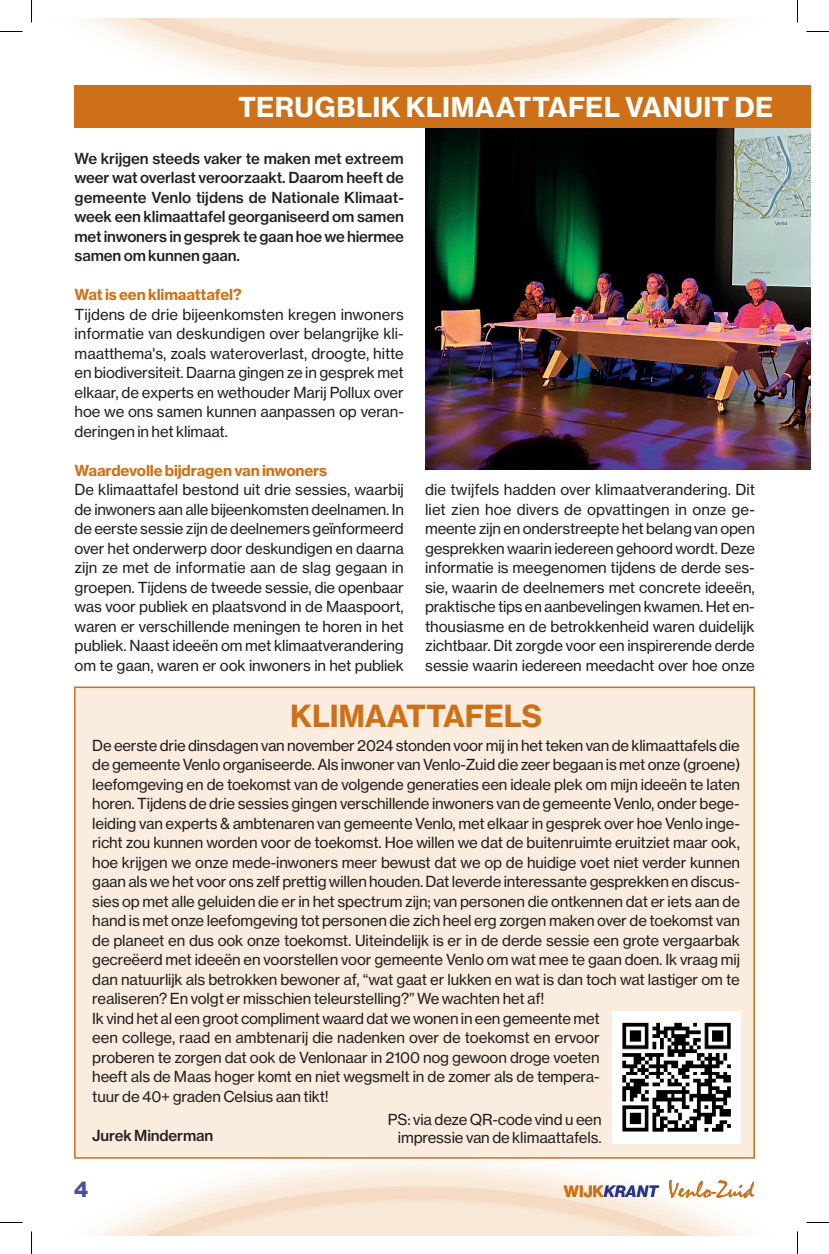
<style>
.page{position:relative;width:829px;height:1254px;background:#fff}
.page>*{position:absolute;margin:0;border:0;box-sizing:border-box;transform-origin:0 0}
.t1{font:30px "N Haas Grotesk TX Pro 75 Bd";letter-spacing:-.01em;color:#ce7018}
.t2{font:27px "N Haas Grotesk TX Pro 75 Bd";letter-spacing:.015em;color:#fff}
.t3{font:900 21px "Arial";color:#4a529e}
.t4{font:15.3px "N Haas Grotesk TX Pro 76 Bd It";color:#25358f}
.t5{font:15px/19.5px "N Haas Grotesk TX Pro 55 Rg";letter-spacing:-.01em;color:#231f20;text-align:justify}
.t6{font:15px/19.5px "N Haas Grotesk TX Pro 65 Md";letter-spacing:-.015em;color:#231f20;text-align:justify}
.t7{font:15px "N Haas Grotesk TX Pro 75 Bd";letter-spacing:-.01em;color:#ce7018}
.s1{font-family:"N Haas Grotesk TX Pro 75 Bd";color:#ce7018}
</style>
<div class="page">
<img style="left:22px;top:1140px;width:733px;height:95px">
<img style="left:22px;top:19px;width:788px;height:67px">
<div style="left:74px;top:686px;width:680px;height:472px;background:#faecde;border:2px solid #ce7018"></div>
<img style="left:425px;top:128px;width:385px;height:341px">
<svg style="left:668px;top:1180px;width:85px;height:18px"></svg>
<div style="left:74px;top:86px;width:736px;height:42px;background:#ce7018"></div>
<img style="left:612px;top:1011px;width:128px;height:131px">
<hr style="left:796px;top:0;width:2px;height:23px;background:#fff">
<svg style="left:0;top:31px;width:22px;height:1px"></svg>
<svg style="left:806px;top:31px;width:22px;height:1px"></svg>
<svg style="left:0;top:1222px;width:22px;height:1px"></svg>
<svg style="left:806px;top:1222px;width:22px;height:1px"></svg>
<svg style="left:31px;top:0;width:1px;height:23px"></svg>
<svg style="left:31px;top:1231px;width:1px;height:23px"></svg>
<svg style="left:797px;top:0;width:1px;height:23px"></svg>
<svg style="left:797px;top:1231px;width:1px;height:23px"></svg>
<h2 class="t2" style="left:238px;top:90px;width:536px">TERUGBLIK KLIMAATTAFEL VANUIT DE</h2>
<p class="t6" style="left:75px;top:148px;width:331px">We krijgen steeds vaker te maken met extreem weer wat overlast veroorzaakt. Daarom heeft de gemeente Venlo tijdens de Nationale Klimaat&shy;week een klimaattafel georganiseerd om samen met inwoners in gesprek te gaan hoe we hiermee samen om kunnen gaan.</p>
<p class="t7" style="left:75px;top:285px;width:169px">Wat is een klimaattafel?</p>
<p class="t5" style="left:75px;top:304px;width:331px">Tijdens de drie bijeenkomsten kregen inwoners informatie van deskundigen over belangrijke kli&shy;maatthema's, zoals wateroverlast, droogte, hitte en biodiversiteit. Daarna gingen ze in gesprek met elkaar, de experts en wethouder Marij Pollux over hoe we ons samen kunnen aanpassen op veran&shy;deringen in het klimaat.</p>
<p class="t7" style="left:75px;top:461px;width:254px">Waardevolle bijdragen van inwoners</p>
<p class="t5" style="left:75px;top:480px;width:331px">De klimaattafel bestond uit drie sessies, waarbij de inwoners aan alle bijeenkomsten deelnamen. In de eerste sessie zijn de deelnemers geïnformeerd over het onderwerp door deskundigen en daarna zijn ze met de informatie aan de slag gegaan in groepen. Tijdens de tweede sessie, die openbaar was voor publiek en plaatsvond in de Maaspoort, waren er verschillende meningen te horen in het publiek. Naast ideeën om met klimaatverandering om te gaan, waren er ook inwoners in het publiek</p>
<p class="t5" style="left:425px;top:480px;width:331px">die twijfels hadden over klimaatverandering. Dit liet zien hoe divers de opvattingen in onze ge&shy;meente zijn en onderstreepte het belang van open gesprekken waarin iedereen gehoord wordt. Deze informatie is meegenomen tijdens de derde ses&shy;sie, waarin de deelnemers met concrete ideeën, praktische tips en aanbevelingen kwamen. Het en&shy;thousiasme en de betrokkenheid waren duidelijk zichtbaar. Dit zorgde voor een inspirerende derde sessie waarin iedereen meedacht over hoe onze</p>
<h1 class="t1" style="left:290px;top:697px;width:253px">KLIMAATTAFELS</h1>
<p class="t5" style="left:92px;top:735px;width:649px;text-align:left">De eerste drie dinsdagen van november 2024 stonden voor mij in het teken van de klimaattafels die de gemeente Venlo organiseerde. Als inwoner van Venlo-Zuid die zeer begaan is met onze (groene) leefomgeving en de toekomst van de volgende generaties een ideale plek om mijn ideeën te laten horen. Tijdens de drie sessies gingen verschillende inwoners van de gemeente Venlo, onder bege&shy;leiding van experts &amp; ambtenaren van gemeente Venlo, met elkaar in gesprek over hoe Venlo inge&shy;richt zou kunnen worden voor de toekomst. Hoe willen we dat de buitenruimte eruitziet maar ook, hoe krijgen we onze mede-inwoners meer bewust dat we op de huidige voet niet verder kunnen gaan als we het voor ons zelf prettig willen houden. Dat leverde interessante gesprekken en discus&shy;sies op met alle geluiden die er in het spectrum zijn; van personen die ontkennen dat er iets aan de hand is met onze leefomgeving tot personen die zich heel erg zorgen maken over de toekomst van de planeet en dus ook onze toekomst. Uiteindelijk is er in de derde sessie een grote vergaarbak gecreëerd met ideeën en voorstellen voor gemeente Venlo om wat mee te gaan doen. Ik vraag mij dan natuurlijk als betrokken bewoner af, “wat gaat er lukken en wat is dan toch wat lastiger om te realiseren? En volgt er misschien teleurstelling?” We wachten het af!<br>Ik vind het al een groot compliment waard dat we wonen in een gemeente met<br>een college, raad en ambtenarij die nadenken over de toekomst en ervoor<br>proberen te zorgen dat ook de Venlonaar in 2100 nog gewoon droge voeten<br>heeft als de Maas hoger komt en niet wegsmelt in de zomer als de tempera-<br>tuur de 40+ graden Celsius aan tikt!</p>
<p class="t6" style="left:92px;top:1125px;width:122px">Jurek Minderman</p>
<p class="t5" style="left:388px;top:1110px;width:215px;line-height:18px;text-align:right">PS: via deze QR-code vind u een impressie van de klimaattafels.</p>
<h3 class="t3" style="left:74px;top:1174px;width:16px">4</h3>
<p class="t4" style="left:563px;top:1182px;width:96px"><span class="s1">WIJK</span>KRANT</p>
</div>
